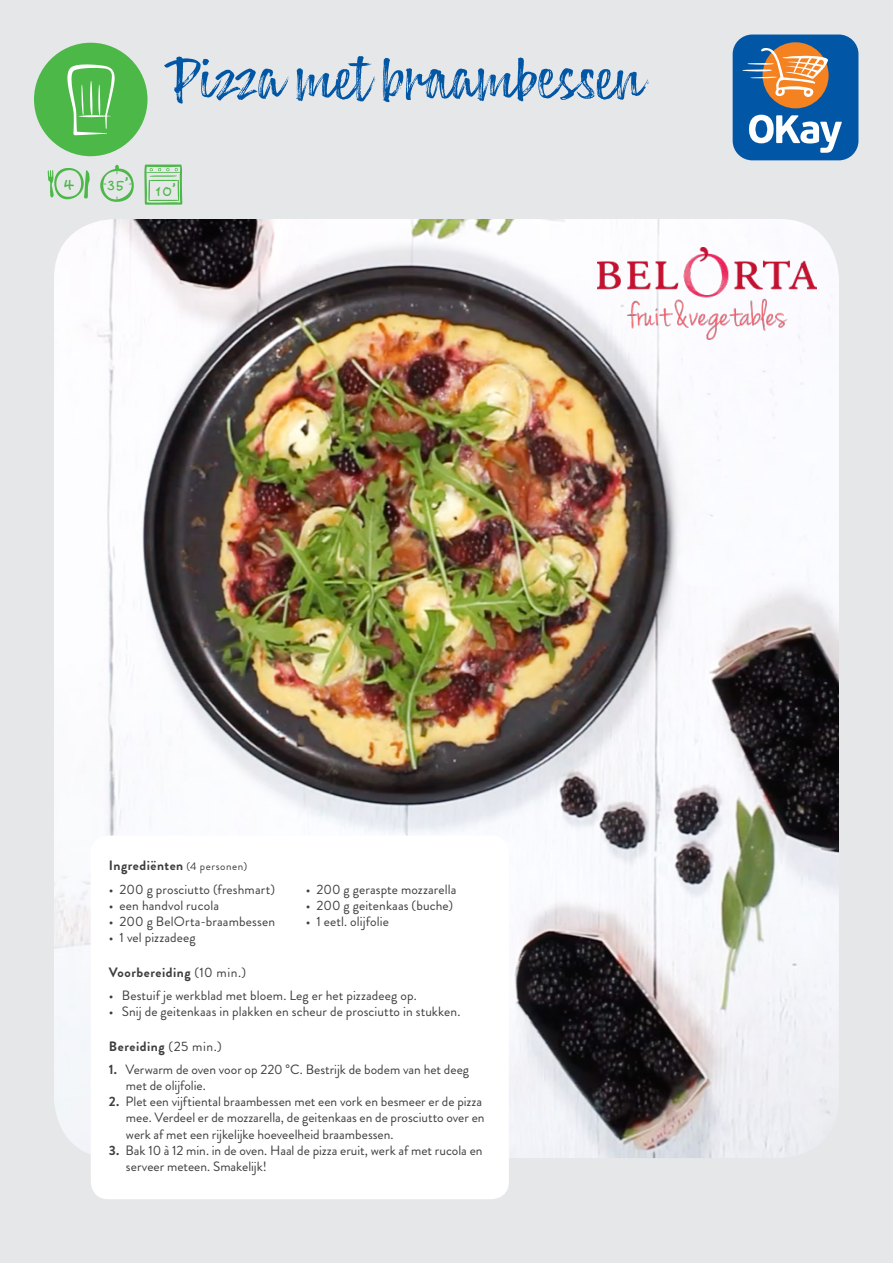
<style>
.page{position:relative;width:893px;height:1263px;background:#e6e7e9}
.page>*{position:absolute;margin:0;border:0;box-sizing:border-box;transform-origin:0 0}
.Titel{font:58.2px "Lemonado Script Textured";letter-spacing:-.03em;color:#0157a5}
.t1{font:21px "Okay Curl";color:#4cb848}
.t2{font:18px "Okay Curl";color:#4cb848}
.t3{font:13.5px/16.2px "Brandon Grotesque";letter-spacing:.005em;color:#3e3e3f}
.t4{font:700 13.5px "Brandon Grotesque";letter-spacing:.035em;color:#3e3e3f}
.s1{font-weight:400;font-size:11.1px}
.s2{font-weight:400}
.s3{font-weight:700}
</style>
<div class="page">
<div style="left:34px;top:43px;width:114px;height:113px;background:#4cb848;border-radius:50%"></div>
<svg style="left:67px;top:64px;width:48px;height:71px"></svg>
<svg style="left:48px;top:168px;width:42px;height:32px"></svg>
<svg style="left:100px;top:165px;width:34px;height:37px"></svg>
<svg style="left:144px;top:164px;width:38px;height:41px"></svg>
<div style="left:733px;top:35px;width:125px;height:125px;background:#0157a5;border-radius:20px"></div>
<div style="left:763px;top:42px;width:66px;height:66px;background:#f58220;border-radius:50%"></div>
<svg style="left:742px;top:48px;width:87px;height:49px"></svg>
<svg style="left:749px;top:115px;width:93px;height:38px"></svg>
<img style="left:54px;top:219px;width:785px;height:939px">
<div style="left:91px;top:836px;width:418px;height:363px;background:#fff;border-radius:17px"></div>
<img style="left:597px;top:247px;width:219px;height:92px">
<p class="Titel" style="left:163px;top:43px;width:482px">Pizza met braambessen</p>
<p class="t1" style="left:64px;top:169px;width:12px">4</p>
<p class="t2" style="left:106px;top:172px;width:24px">35’</p>
<p class="t2" style="left:154px;top:178px;width:24px">10’</p>
<p class="t4" style="left:109px;top:856px;width:140px">Ingrediënten <span class="s1">(4 personen)</span></p>
<p class="t3" style="left:109px;top:881px;width:168px">• 200 g prosciutto (freshmart)</p>
<p class="t3" style="left:109px;top:897px;width:112px">• een handvol rucola</p>
<p class="t3" style="left:109px;top:913px;width:168px">• 200 g BelOrta-braambessen</p>
<p class="t3" style="left:109px;top:930px;width:88px">• 1 vel pizzadeeg</p>
<p class="t3" style="left:306px;top:881px;width:152px">• 200 g geraspte mozzarella</p>
<p class="t3" style="left:306px;top:897px;width:149px">• 200 g geitenkaas (buche)</p>
<p class="t3" style="left:306px;top:913px;width:85px">• 1 eetl. olijfolie</p>
<p class="t4" style="left:109px;top:963px;width:139px">Voorbereiding <span class="s2">(10 min.)</span></p>
<p class="t3" style="left:109px;top:987px;width:309px">• Bestuif je werkblad met bloem. Leg er het pizzadeeg op.</p>
<p class="t3" style="left:109px;top:1003px;width:353px">• Snij de geitenkaas in plakken en scheur de prosciutto in stukken.</p>
<p class="t4" style="left:109px;top:1036px;width:114px">Bereiding <span class="s2">(25 min.)</span></p>
<p class="t3" style="left:126px;top:1061px;width:345px;text-indent:-17px"><span class="s3">1.</span> Verwarm de oven voor op 220 °C. Bestrijk de bodem van het deeg met de olijfolie.</p>
<p class="t3" style="left:126px;top:1094px;width:360px;text-indent:-17px"><span class="s3">2.</span> Plet een vijftiental braambessen met een vork en besmeer er de pizza mee. Verdeel er de mozzarella, de geitenkaas en de prosciutto over en werk af met een rijkelijke hoeveelheid braambessen.</p>
<p class="t3" style="left:126px;top:1142px;width:358px;text-indent:-17px"><span class="s3">3.</span> Bak 10 à 12 min. in de oven. Haal de pizza eruit, werk af met rucola en serveer meteen. Smakelijk!</p>
</div>
